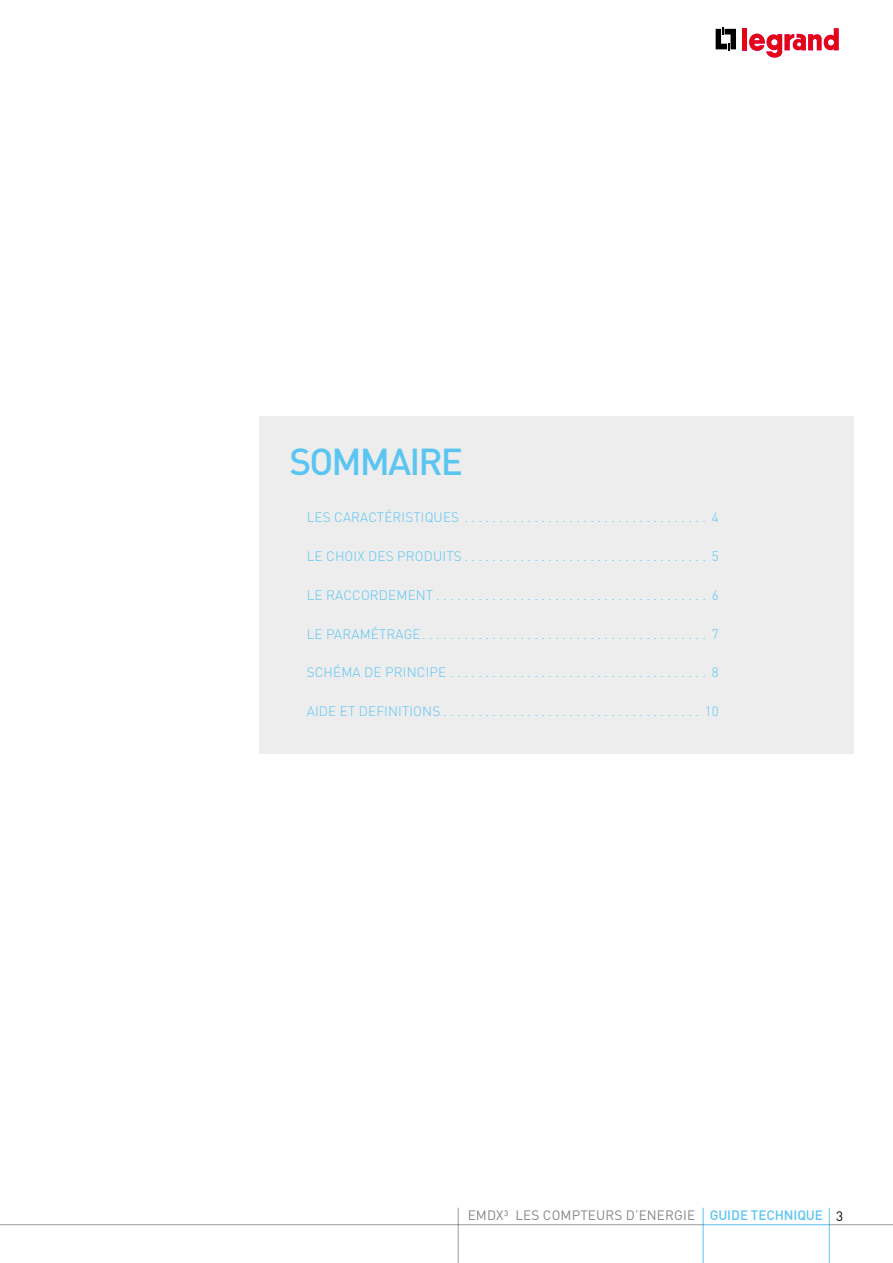
<style>
.page{position:relative;width:893px;height:1263px;background:#fff}
.page>*{position:absolute;margin:0;border:0;box-sizing:border-box;transform-origin:0 0}
.t1{font:500 37.05px "DIN Pro";letter-spacing:-.05em;color:#5bc5f2}
.t2{font:300 13.5px "DIN Pro";letter-spacing:.01em;color:#5bc5f2}
.t3{font:13.5px "DIN Pro";letter-spacing:.01em;color:#878787}
.s1{font-weight:500;color:#5bc5f2}
.s2{color:#000}
</style>
<div class="page">
<svg style="left:716px;top:27px;width:20px;height:24px"></svg>
<div style="left:742px;top:28px;width:5px;height:22px;background:#e30613"></div>
<svg style="left:749px;top:28px;width:90px;height:30px"></svg>
<hr style="left:829px;top:1208px;width:1px;height:55px;background:#5bc5f2">
<hr style="left:703px;top:1208px;width:1px;height:55px;background:#5bc5f2">
<hr style="left:829px;top:1224px;width:64px;height:1px;background:#9d9d9c">
<hr style="left:458px;top:1208px;width:1px;height:55px;background:#9d9d9c">
<hr style="left:703px;top:1224px;width:126px;height:1px;background:#5bc5f2">
<hr style="left:0;top:1224px;width:703px;height:1px;background:#9d9d9c">
<div style="left:259px;top:417px;width:594px;height:337px;background:#ededed"></div>
<h1 class="t1" style="left:289px;top:436px;width:175px">SOMMAIRE</h1>
<p class="t2" style="left:307px;top:508px;width:413px">LES CARACTÉRISTIQUES . . . . . . . . . . . . . . . . . . . . . . . . . . . . . . . . . . . 4</p>
<p class="t2" style="left:307px;top:547px;width:413px">LE CHOIX DES PRODUITS . . . . . . . . . . . . . . . . . . . . . . . . . . . . . . . . . . . 5</p>
<p class="t2" style="left:307px;top:586px;width:413px">LE RACCORDEMENT . . . . . . . . . . . . . . . . . . . . . . . . . . . . . . . . . . . . . . . 6</p>
<p class="t2" style="left:307px;top:625px;width:413px">LE PARAMÉTRAGE . . . . . . . . . . . . . . . . . . . . . . . . . . . . . . . . . . . . . . . . . 7</p>
<p class="t2" style="left:307px;top:663px;width:413px">SCHÉMA DE PRINCIPE . . . . . . . . . . . . . . . . . . . . . . . . . . . . . . . . . . . . . 8</p>
<p class="t2" style="left:307px;top:702px;width:413px">AIDE ET DEFINITIONS . . . . . . . . . . . . . . . . . . . . . . . . . . . . . . . . . . . . . 10</p>
<p class="t3" style="left:468px;top:1206px;width:377px">EMDX³ LES COMPTEURS D’ENERGIE <span class="s1">GUIDE TECHNIQUE</span> <span class="s2">3</span></p>
</div>
